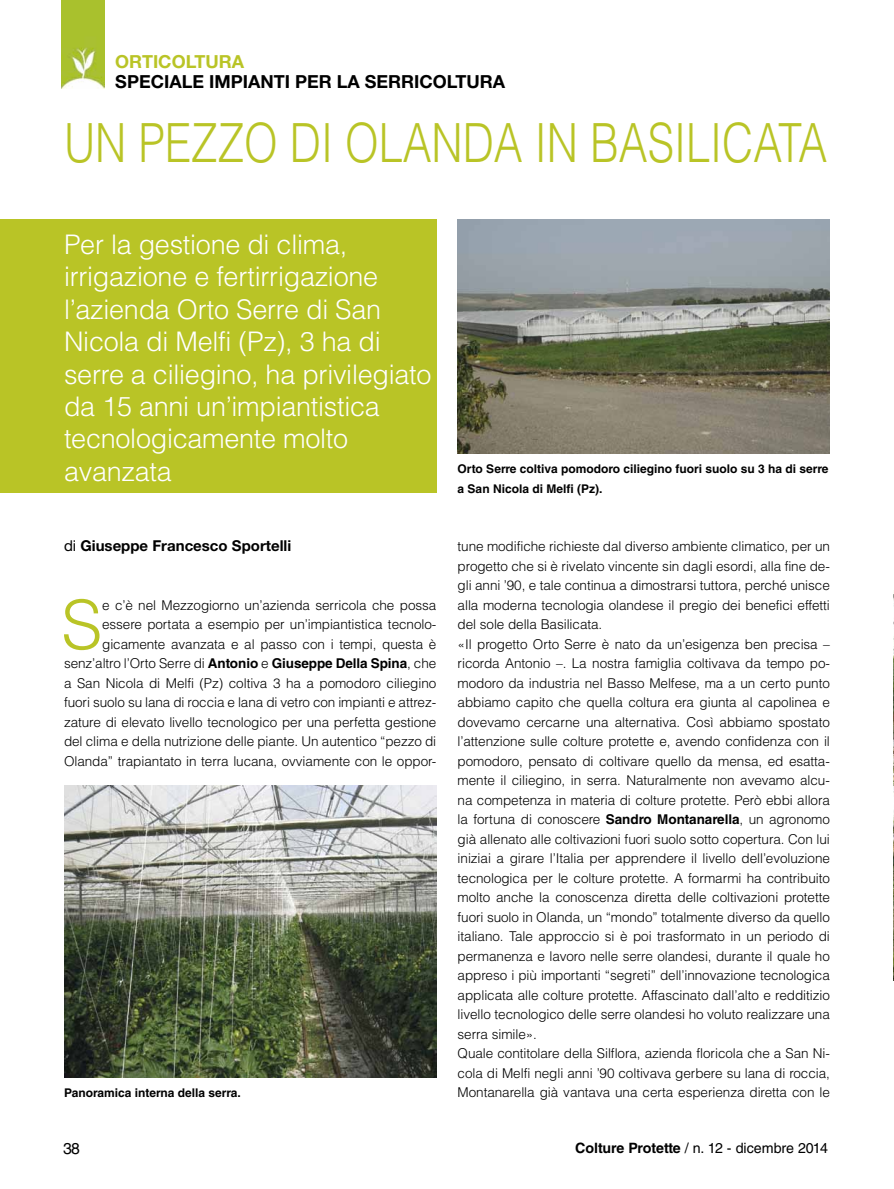
<style>
.page{position:relative;width:894px;height:1189px;background:#fff}
.page>*{position:absolute;margin:0;border:0;box-sizing:border-box;transform-origin:0 0}
.t1{font:300 67.65px "Helvetica LT Std";color:#b9c426}
.t2{font:300 54px "Helvetica LT Std";color:#b9c426;scale:.8 1}
.t3{font:300 27px/32.4px "Helvetica LT Std";letter-spacing:-.01em;color:#fff}
.t4{font:700 18px "Helvetica Neue LT Std";color:#000}
.t5{font:700 18px "Helvetica Neue LT Std";color:#b9c426}
.t6{font:15.75px "Helvetica LT Std";color:#000}
.t7{font:700 15px "Helvetica Neue LT Std";color:#000}
.t8{font:14.25px "Helvetica LT Std";color:#000}
.t9{font:300 13.5px/19.5px "Helvetica LT Std";letter-spacing:-.005em;color:#000;text-align:right}
.t10{font:700 12px/19.5px "Helvetica LT Std";color:#000}
.s1{font-weight:400}
.s2{font-weight:700}
</style>
<div class="page">
<img style="left:62px;top:0;width:42px;height:88px">
<img style="left:457px;top:220px;width:372px;height:234px">
<div style="left:0;top:220px;width:436px;height:273px;background:#b9c426"></div>
<img style="left:64px;top:785px;width:372px;height:293px">
<img style="left:893px;top:592px;width:1px;height:388px">
<p class="t5" style="left:115px;top:50px;width:130px">ORTICOLTURA</p>
<p class="t4" style="left:115px;top:71px;width:391px">SPECIALE IMPIANTI PER LA SERRICOLTURA</p>
<p class="t2" style="left:64px;top:109px;width:955px">UN PEZZO DI OLANDA IN BASILICATA</p>
<p class="t3" style="left:64px;top:228px;width:369px">Per la gestione di clima, irrigazione e fertirrigazione l’azienda Orto Serre di San<br>Nicola di Melfi (Pz), 3 ha di serre a ciliegino, ha privilegiato da 15 anni un’impiantistica tecnologicamente molto avanzata</p>
<p class="t7" style="left:64px;top:537px;width:229px"><span class="s1">di</span> Giuseppe Francesco Sportelli</p>
<p class="t1" style="left:61px;top:583px;width:43px">S</p>
<p class="t9" style="left:64px;top:595px;width:374px">e c’è nel Mezzogiorno un’azienda serricola che possa essere portata a esempio per un’impiantistica tecnolo&shy;gicamente avanzata e al passo con i tempi, questa è senz’altro l’Orto Serre di <span class="s2">Antonio</span> e <span class="s2">Giuseppe Della Spina</span>, che a San Nicola di Melfi (Pz) coltiva 3 ha a pomodoro ciliegino fuori suolo su lana di roccia e lana di vetro con impianti e attrez&shy;zature di elevato livello tecnologico per una perfetta gestione del clima e della nutrizione delle piante. Un autentico “pezzo di Olanda” trapiantato in terra lucana, ovviamente con le oppor-</p>
<p class="t10" style="left:457px;top:459px;width:372px">Orto Serre coltiva pomodoro ciliegino fuori suolo su 3 ha di serre a San Nicola di Melfi (Pz).</p>
<p class="t9" style="left:457px;top:537px;width:374px;text-align:left">tune modifiche richieste dal diverso ambiente climatico, per un progetto che si è rivelato vincente sin dagli esordi, alla fine de&shy;gli anni ’90, e tale continua a dimostrarsi tuttora, perché unisce alla moderna tecnologia olandese il pregio dei benefici effetti del sole della Basilicata.<br>«Il progetto Orto Serre è nato da un’esigenza ben precisa – ricorda Antonio –. La nostra famiglia coltivava da tempo po&shy;modoro da industria nel Basso Melfese, ma a un certo punto abbiamo capito che quella coltura era giunta al capolinea e dovevamo cercarne una alternativa. Così abbiamo spostato l’attenzione sulle colture protette e, avendo confidenza con il pomodoro, pensato di coltivare quello da mensa, ed esatta&shy;mente il ciliegino, in serra. Naturalmente non avevamo alcu&shy;na competenza in materia di colture protette. Però ebbi allora la fortuna di conoscere <span class="s2">Sandro Montanarella</span>, un agronomo già allenato alle coltivazioni fuori suolo sotto copertura. Con lui iniziai a girare l’Italia per apprendere il livello dell’evoluzione tecnologica per le colture protette. A formarmi ha contribuito molto anche la conoscenza diretta delle coltivazioni protette fuori suolo in Olanda, un “mondo” totalmente diverso da quello italiano. Tale approccio si è poi trasformato in un periodo di permanenza e lavoro nelle serre olandesi, durante il quale ho appreso i più importanti “segreti” dell’innovazione tecnologica applicata alle colture protette. Affascinato dall’alto e redditizio livello tecnologico delle serre olandesi ho voluto realizzare una serra simile».<br>Quale contitolare della Silflora, azienda floricola che a San Ni&shy;cola di Melfi negli anni ’90 coltivava gerbere su lana di roccia,</p>
<p class="t10" style="left:64px;top:1083px;width:178px">Panoramica interna della serra.</p>
<p class="t9" style="left:457px;top:1082px;width:374px">Montanarella già vantava una certa esperienza diretta con le</p>
<p class="t6" style="left:63px;top:1139px;width:18px">38</p>
<p class="t8" style="left:575px;top:1140px;width:254px"><span class="s2">Colture Protette</span> / n. 12 - dicembre 2014</p>
</div>
